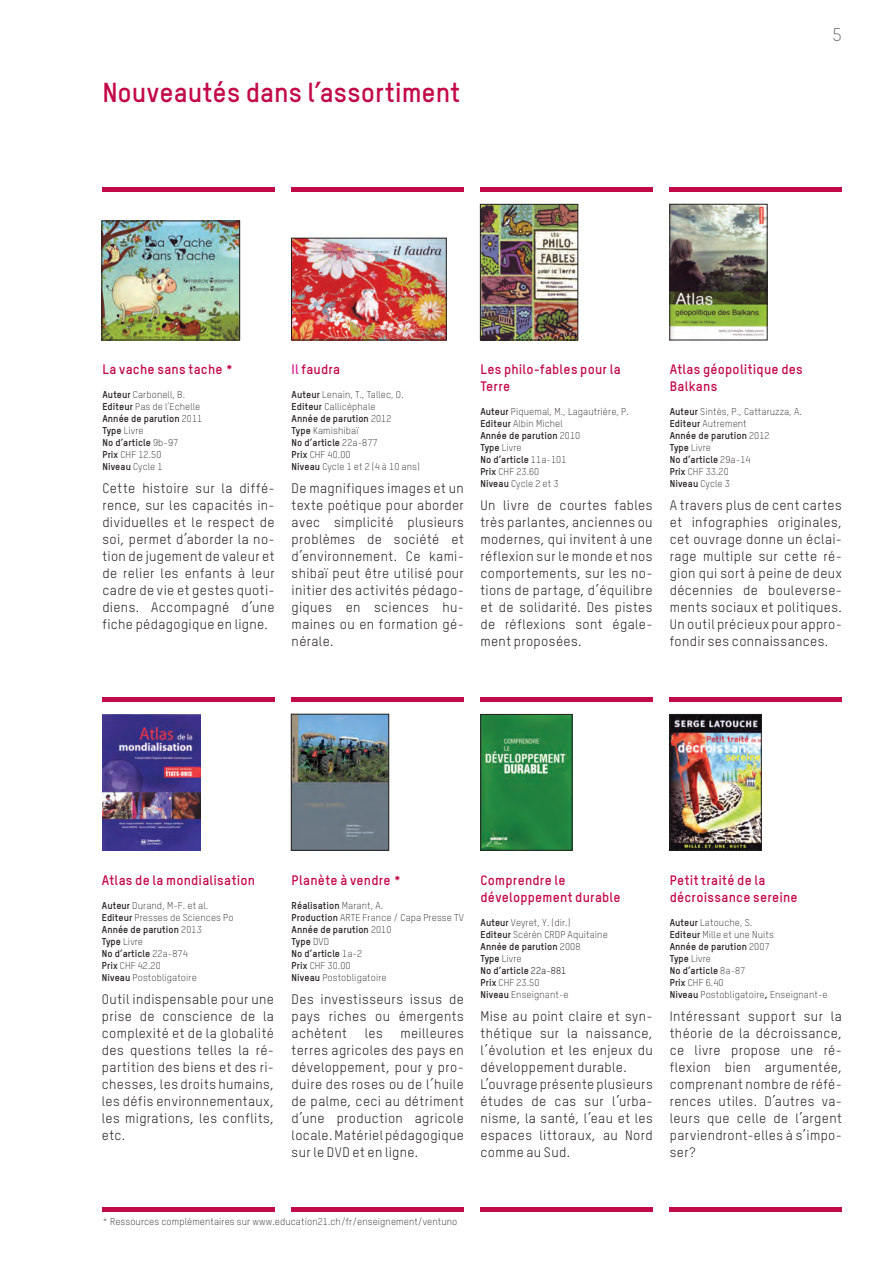
<style>
.page{position:relative;width:893px;height:1263px;background:#fff}
.page>*{position:absolute;margin:0;border:0;box-sizing:border-box;transform-origin:0 0}
.t1{font:700 27px "TSTARPRO";letter-spacing:.005em;color:#c30a49}
.t2{font:300 18px "TSTARPRO";color:#57585a}
.t3{font:13.5px/17px "TSTARPRO";letter-spacing:.025em;color:#231f20;text-align:justify}
.t4{font:700 13.5px/17px "TSTARPRO";letter-spacing:.015em;color:#c30a49}
.t5{font:300 9.75px/12px "TSTARPRO";letter-spacing:.01em;color:#231f20}
.s1{font-weight:700}
.s2{color:#d51d90}
.s3{font-weight:400}
</style>
<div class="page">
<img style="left:293px;top:240px;width:151px;height:98px">
<img style="left:293px;top:716px;width:94px;height:132px">
<div style="left:291px;top:714px;width:98px;height:136px;border:1px solid #231f20"></div>
<img style="left:482px;top:206px;width:94px;height:132px">
<div style="left:480px;top:204px;width:98px;height:136px;border:1px solid #231f20"></div>
<img style="left:671px;top:206px;width:94px;height:132px">
<div style="left:669px;top:204px;width:98px;height:136px;border:1px solid #231f20"></div>
<img style="left:482px;top:716px;width:88px;height:132px">
<div style="left:480px;top:714px;width:92px;height:136px;border:1px solid #231f20"></div>
<hr style="left:102px;top:187px;width:172px;height:4px;background:#c30a49">
<hr style="left:291px;top:187px;width:172px;height:4px;background:#c30a49">
<div style="left:102px;top:697px;width:172px;height:5px;background:#c30a49"></div>
<div style="left:291px;top:697px;width:172px;height:5px;background:#c30a49"></div>
<hr style="left:480px;top:187px;width:173px;height:4px;background:#c30a49">
<hr style="left:670px;top:187px;width:172px;height:4px;background:#c30a49">
<div style="left:480px;top:697px;width:173px;height:5px;background:#c30a49"></div>
<hr style="left:102px;top:1208px;width:172px;height:4px;background:#c30a49">
<hr style="left:291px;top:1208px;width:172px;height:4px;background:#c30a49">
<hr style="left:480px;top:1208px;width:173px;height:4px;background:#c30a49">
<hr style="left:670px;top:1208px;width:172px;height:4px;background:#c30a49">
<img style="left:672px;top:716px;width:87px;height:132px">
<div style="left:670px;top:714px;width:91px;height:136px;border:1px solid #231f20"></div>
<img style="left:104px;top:223px;width:134px;height:115px">
<div style="left:102px;top:221px;width:138px;height:119px;border:1px solid #231f20"></div>
<img style="left:102px;top:714px;width:98px;height:136px">
<div style="left:670px;top:697px;width:172px;height:5px;background:#c30a49"></div>
<h1 class="t1" style="left:102px;top:75px;width:359px">Nouveautés dans l’assortiment</h1>
<h2 class="t2" style="left:833px;top:24px;width:11px">5</h2>
<p class="t4" style="left:102px;top:361px;width:132px">La vache sans tache *</p>
<p class="t5" style="left:102px;top:389px;width:101px"><span class="s1">Auteur</span> Carbonell, B.<br><span class="s1">Editeur</span> Pas de l’Echelle<br><span class="s1">Année de parution</span> 2011<br><span class="s1">Type</span> Livre<br><span class="s1">No d’article</span> 9b-97<br><span class="s1">Prix</span> CHF 12.50<br><span class="s1">Niveau</span> Cycle 1</p>
<p class="t3" style="left:102px;top:480px;width:174px">Cette histoire sur la diffé&shy;rence, sur les capacités in&shy;dividuelles et le respect de soi, permet d’aborder la no&shy;tion de jugement de valeur et de relier les enfants à leur cadre de vie et gestes quoti&shy;diens. Accompagné d’une fiche pédagogique en ligne.</p>
<p class="t4" style="left:292px;top:361px;width:50px"><span class="s2">Il</span> faudra</p>
<p class="t5" style="left:292px;top:389px;width:130px"><span class="s1">Auteur</span> Lenain, T., Tallec, O.<br><span class="s1">Editeur</span> Callicéphale<br><span class="s1">Année de parution</span> 2012<br><span class="s1">Type</span> Kamishibaï<br><span class="s1">No d’article</span> 22a-877<br><span class="s1">Prix</span> CHF 40.00<br><span class="s1">Niveau</span> Cycle 1 et 2 (4 à 10 ans)</p>
<p class="t3" style="left:292px;top:480px;width:174px">De magnifiques images et un texte poétique pour aborder avec simplicité plusieurs problèmes de société et d’environnement. Ce kami&shy;shibaï peut être utilisé pour initier des activités pédago&shy;giques en sciences hu&shy;maines ou en formation gé&shy;nérale.</p>
<p class="t4" style="left:480px;top:361px;width:142px">Les philo-fables pour la<br>Terre</p>
<p class="t5" style="left:480px;top:406px;width:150px"><span class="s1">Auteur</span> Piquemal, M., Lagautrière, P.<br><span class="s1">Editeur</span> Albin Michel<br><span class="s1">Année de parution</span> 2010<br><span class="s1">Type</span> Livre<br><span class="s1">No d’article</span> 11a-101<br><span class="s1">Prix</span> CHF 23.60<br><span class="s1">Niveau</span> Cycle 2 et 3</p>
<p class="t3" style="left:480px;top:497px;width:174px">Un livre de courtes fables très parlantes, anciennes ou modernes, qui invitent à une réflexion sur le monde et nos comportements, sur les no&shy;tions de partage, d’équilibre et de solidarité. Des pistes de réflexions sont égale&shy;ment proposées.</p>
<p class="t4" style="left:670px;top:361px;width:135px">Atlas géopolitique des<br>Balkans</p>
<p class="t5" style="left:670px;top:406px;width:134px"><span class="s1">Auteur</span> Sintès, P., Cattaruzza, A.<br><span class="s1">Editeur</span> Autrement<br><span class="s1">Année de parution</span> 2012<br><span class="s1">Type</span> Livre<br><span class="s1">No d’article</span> 29a-14<br><span class="s1">Prix</span> CHF 33.20<br><span class="s1">Niveau</span> Cycle 3</p>
<p class="t3" style="left:670px;top:497px;width:174px">A travers plus de cent cartes et infographies originales, cet ouvrage donne un éclai&shy;rage multiple sur cette ré&shy;gion qui sort à peine de deux décennies de bouleverse&shy;ments sociaux et politiques.<br>Un outil précieux pour appro&shy;fondir ses connaissances.</p>
<p class="t4" style="left:102px;top:871px;width:155px">Atlas de la mondialisation</p>
<p class="t5" style="left:102px;top:899px;width:133px"><span class="s1">Auteur</span> Durand, M-F. et al.<br><span class="s1">Editeur</span> Presses de Sciences Po<br><span class="s1">Année de parution</span> 2013<br><span class="s1">Type</span> Livre<br><span class="s1">No d’article</span> 22a-874<br><span class="s1">Prix</span> CHF 42.20<br><span class="s1">Niveau</span> Postobligatoire</p>
<p class="t3" style="left:102px;top:990px;width:174px">Outil indispensable pour une prise de conscience de la complexité et de la globalité des questions telles la ré&shy;partition des biens et des ri&shy;chesses, les droits humains, les défis environnementaux, les migrations, les conflits, etc.</p>
<p class="t4" style="left:292px;top:871px;width:111px">Planète à vendre *</p>
<p class="t5" style="left:292px;top:899px;width:174px"><span class="s1">Réalisation</span> Marant, A.<br><span class="s1">Production</span> ARTE France / Capa Presse TV<br><span class="s1">Année de parution</span> 2010<br><span class="s1">Type</span> DVD<br><span class="s1">No d’article</span> 1a-2<br><span class="s1">Prix</span> CHF 30.00<br><span class="s1">Niveau</span> Postobligatoire</p>
<p class="t3" style="left:292px;top:990px;width:174px">Des investisseurs issus de pays riches ou émergents achètent</p>
<p class="t3" style="left:292px;top:1024px;width:174px;text-indent:109px">meilleures terres agricoles des pays en développement, pour y pro&shy;duire des roses ou de l’huile de palme, ceci au détriment d’une production agricole locale. Matériel pédagogique sur le DVD et en ligne.</p>
<p class="t3" style="left:365px;top:1024px;width:20px">les</p>
<p class="t4" style="left:480px;top:871px;width:142px">Comprendre le développement durable</p>
<p class="t5" style="left:480px;top:916px;width:129px"><span class="s1">Auteur</span> Veyret, Y. (dir.)<br><span class="s1">Editeur</span> Scérén CRDP Aquitaine<br><span class="s1">Année de parution</span> 2008<br><span class="s1">Type</span> Livre<br><span class="s1">No d’article</span> <span class="s3">22a-881<br></span><span class="s1">Prix</span> CHF 23.50<br><span class="s1">Niveau</span> Enseignant-e</p>
<p class="t3" style="left:480px;top:1007px;width:174px;text-align:left">Mise au point claire et syn&shy;thétique sur la naissance, l’évolution et les enjeux du développement durable.<br>L’ouvrage présente plusieurs études de cas sur l’urba&shy;nisme, la santé, l’eau et les espaces littoraux, au Nord comme au Sud.</p>
<p class="t4" style="left:670px;top:871px;width:129px">Petit traité de la décroissance sereine</p>
<p class="t5" style="left:670px;top:916px;width:159px"><span class="s1">Auteur</span> Latouche, S.<br><span class="s1">Editeur</span> Mille et une Nuits<br><span class="s1">Année de parution</span> 2007<br><span class="s1">Type</span> Livre<br><span class="s1">No d’article</span> 8a-87<br><span class="s1">Prix</span> CHF 6.40<br><span class="s1">Niveau</span> Postobligatoire<span class="s1">,</span> Enseignant-e</p>
<p class="t3" style="left:670px;top:1007px;width:174px">Intéressant support sur la théorie de la décroissance, ce livre propose une ré&shy;flexion bien argumentée, comprenant nombre de réfé&shy;rences utiles. D’autres va&shy;leurs que celle de l’argent parviendront-elles à s’impo&shy;ser?</p>
<p class="t5" style="left:102px;top:1215px;width:356px">* Ressources complémentaires sur www.education21.ch/fr/enseignement/ventuno</p>
</div>
